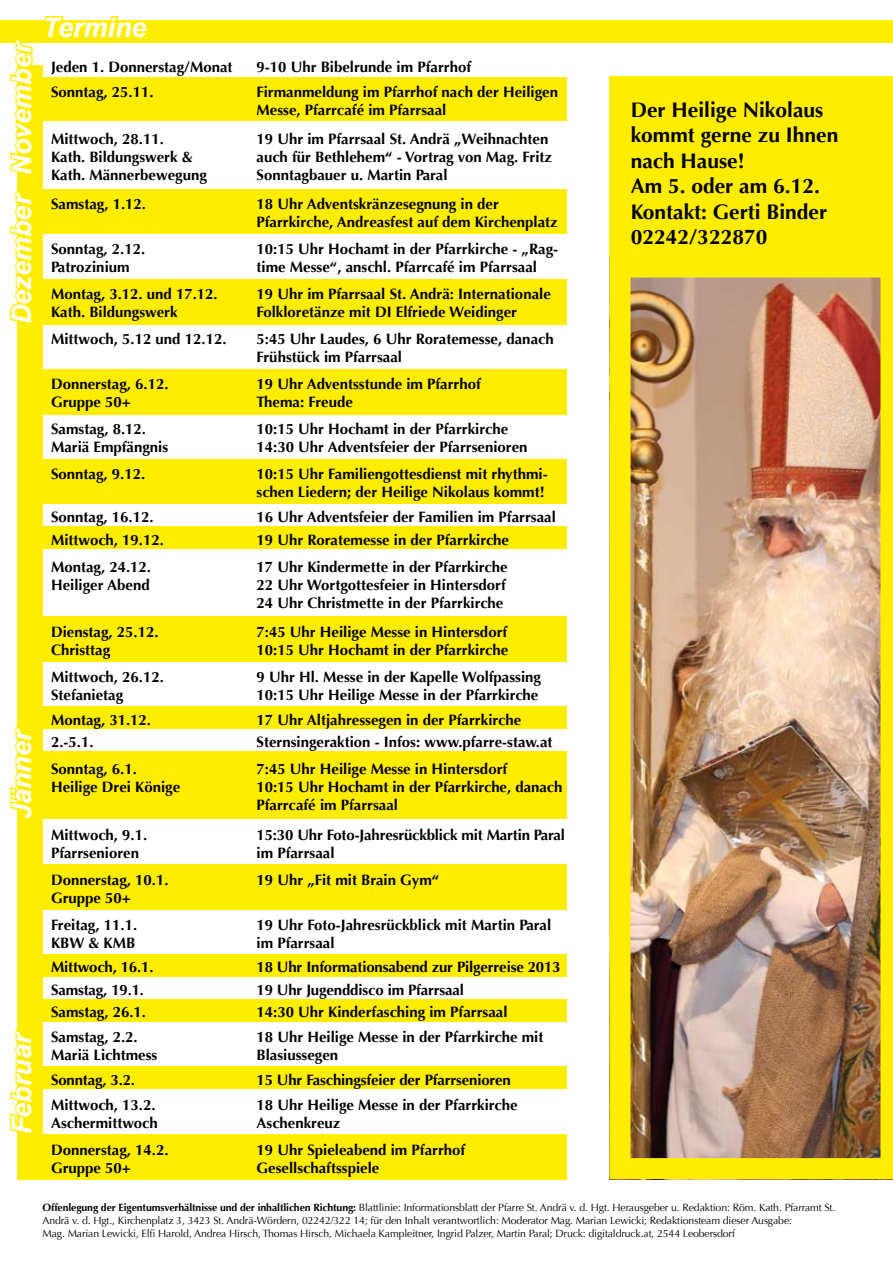
<style>
.page{position:relative;width:893px;height:1263px;background:#fff}
.page>*{position:absolute;margin:0;border:0;box-sizing:border-box;transform-origin:0 0}
.t1{font:italic 700 27px "Arial";color:#fff}
.t2{font:700 21px/25.5px "Optima";color:#000}
.t3{font:700 15px/18px "Optima";color:#000}
.t4{font:10.5px/12.6px "Optima";letter-spacing:-.01em;color:#000}
.s1{font-weight:700}
</style>
<div class="page">
<div style="left:0;top:20px;width:893px;height:23px;background:#ffed00"></div>
<div style="left:43px;top:76px;width:524px;height:46px;background:#ffed00"></div>
<div style="left:43px;top:189px;width:524px;height:45px;background:#ffed00"></div>
<div style="left:43px;top:459px;width:524px;height:45px;background:#ffed00"></div>
<div style="left:43px;top:526px;width:524px;height:23px;background:#ffed00"></div>
<div style="left:43px;top:616px;width:524px;height:46px;background:#ffed00"></div>
<div style="left:43px;top:279px;width:524px;height:45px;background:#ffed00"></div>
<div style="left:43px;top:954px;width:524px;height:23px;background:#ffed00"></div>
<div style="left:43px;top:1067px;width:524px;height:22px;background:#ffed00"></div>
<div style="left:43px;top:1134px;width:524px;height:45px;background:#ffed00"></div>
<div style="left:43px;top:752px;width:524px;height:67px;background:#ffed00"></div>
<div style="left:43px;top:999px;width:524px;height:23px;background:#ffed00"></div>
<div style="left:43px;top:706px;width:524px;height:23px;background:#ffed00"></div>
<div style="left:43px;top:369px;width:524px;height:45px;background:#ffed00"></div>
<div style="left:43px;top:864px;width:524px;height:45px;background:#ffed00"></div>
<div style="left:17px;top:65px;width:26px;height:1114px;background:#ffed00"></div>
<svg style="left:10px;top:190px;width:7px;height:132px"></svg>
<svg style="left:10px;top:726px;width:7px;height:84px"></svg>
<svg style="left:10px;top:1029px;width:7px;height:103px"></svg>
<svg style="left:10px;top:16px;width:140px;height:156px"></svg>
<img style="left:609px;top:256px;width:284px;height:924px">
<div style="left:609px;top:76px;width:284px;height:180px;background:#ffed00"></div>
<h1 class="t1" style="left:4px;top:175px;width:136px;rotate:-90deg">November</h1>
<h1 class="t1" style="left:4px;top:324px;width:133px;rotate:-90deg">Dezember</h1>
<h1 class="t1" style="left:4px;top:819px;width:92px;rotate:-90deg">Jänner</h1>
<h1 class="t1" style="left:4px;top:1134px;width:104px;rotate:-90deg">Februar</h1>
<h1 class="t1" style="left:43px;top:9px;width:106px">Termine</h1>
<p class="t3" style="left:51px;top:58px;width:183px">Jeden 1. Donnerstag/Monat</p>
<p class="t3" style="left:257px;top:58px;width:216px">9-10 Uhr Bibelrunde im Pfarrhof</p>
<p class="t3" style="left:51px;top:83px;width:104px">Sonntag, 25.11.</p>
<p class="t3" style="left:257px;top:83px;width:303px">Firmanmeldung im Pfarrhof nach der Heiligen<br>Messe, Pfarrcafé im Pfarrsaal</p>
<p class="t3" style="left:51px;top:130px;width:114px">Mittwoch, 28.11.</p>
<p class="t3" style="left:257px;top:130px;width:293px">19 Uhr im Pfarrsaal St. Andrä „Weihnachten</p>
<p class="t3" style="left:51px;top:148px;width:143px">Kath. Bildungswerk &amp;</p>
<p class="t3" style="left:257px;top:148px;width:297px">auch für Bethlehem“ - Vortrag von Mag. Fritz</p>
<p class="t3" style="left:51px;top:166px;width:157px">Kath. Männerbewegung</p>
<p class="t3" style="left:257px;top:166px;width:193px">Sonntagbauer u. Martin Paral</p>
<p class="t3" style="left:51px;top:196px;width:97px">Samstag, 1.12.</p>
<p class="t3" style="left:257px;top:196px;width:303px">18 Uhr Adventskränzesegnung in der<br>Pfarrkirche, Andreasfest auf dem Kirchenplatz</p>
<p class="t3" style="left:51px;top:241px;width:96px">Sonntag, 2.12.</p>
<p class="t3" style="left:257px;top:241px;width:303px">10:15 Uhr Hochamt in der Pfarrkirche - „Rag-</p>
<p class="t3" style="left:51px;top:259px;width:80px">Patrozinium</p>
<p class="t3" style="left:257px;top:259px;width:282px">time Messe“, anschl. Pfarrcafé im Pfarrsaal</p>
<p class="t3" style="left:51px;top:286px;width:168px">Montag, 3.12. und 17.12.</p>
<p class="t3" style="left:257px;top:286px;width:296px">19 Uhr im Pfarrsaal St. Andrä: Internationale</p>
<p class="t3" style="left:51px;top:304px;width:128px">Kath. Bildungswerk</p>
<p class="t3" style="left:257px;top:304px;width:262px">Folkloretänze mit DI Elfriede Weidinger</p>
<p class="t3" style="left:51px;top:331px;width:177px">Mittwoch, 5.12 und 12.12.</p>
<p class="t3" style="left:257px;top:331px;width:299px">5:45 Uhr Laudes, 6 Uhr Roratemesse, danach<br>Frühstück im Pfarrsaal</p>
<p class="t3" style="left:51px;top:376px;width:119px">Donnerstag, 6.12.</p>
<p class="t3" style="left:257px;top:376px;width:226px">19 Uhr Adventsstunde im Pfarrhof</p>
<p class="t3" style="left:51px;top:394px;width:81px">Gruppe 50+</p>
<p class="t3" style="left:257px;top:394px;width:98px">Thema: Freude</p>
<p class="t3" style="left:51px;top:421px;width:97px">Samstag, 8.12.</p>
<p class="t3" style="left:257px;top:421px;width:253px">10:15 Uhr Hochamt in der Pfarrkirche</p>
<p class="t3" style="left:51px;top:439px;width:119px">Mariä Empfängnis</p>
<p class="t3" style="left:257px;top:439px;width:272px">14:30 Uhr Adventsfeier der Pfarrsenioren</p>
<p class="t3" style="left:51px;top:466px;width:96px">Sonntag, 9.12.</p>
<p class="t3" style="left:257px;top:466px;width:293px">10:15 Uhr Familiengottesdienst mit rhythmi&shy;schen Liedern; der Heilige Nikolaus kommt!</p>
<p class="t3" style="left:51px;top:508px;width:104px">Sonntag, 16.12.</p>
<p class="t3" style="left:257px;top:508px;width:301px">16 Uhr Adventsfeier der Familien im Pfarrsaal</p>
<p class="t3" style="left:51px;top:531px;width:114px">Mittwoch, 19.12.</p>
<p class="t3" style="left:257px;top:531px;width:254px">19 Uhr Roratemesse in der Pfarrkirche</p>
<p class="t3" style="left:51px;top:558px;width:102px">Montag, 24.12.</p>
<p class="t3" style="left:257px;top:558px;width:253px">17 Uhr Kindermette in der Pfarrkirche</p>
<p class="t3" style="left:51px;top:576px;width:100px">Heiliger Abend</p>
<p class="t3" style="left:257px;top:576px;width:251px">22 Uhr Wortgottesfeier in Hintersdorf<br>24 Uhr Christmette in der Pfarrkirche</p>
<p class="t3" style="left:51px;top:623px;width:109px">Dienstag, 25.12.</p>
<p class="t3" style="left:257px;top:623px;width:252px">7:45 Uhr Heilige Messe in Hintersdorf</p>
<p class="t3" style="left:51px;top:641px;width:61px">Christtag</p>
<p class="t3" style="left:257px;top:641px;width:253px">10:15 Uhr Hochamt in der Pfarrkirche</p>
<p class="t3" style="left:51px;top:668px;width:114px">Mittwoch, 26.12.</p>
<p class="t3" style="left:257px;top:668px;width:286px">9 Uhr Hl. Messe in der Kapelle Wolfpassing</p>
<p class="t3" style="left:51px;top:686px;width:74px">Stefanietag</p>
<p class="t3" style="left:257px;top:686px;width:283px">10:15 Uhr Heilige Messe in der Pfarrkirche</p>
<p class="t3" style="left:51px;top:711px;width:102px">Montag, 31.12.</p>
<p class="t3" style="left:257px;top:711px;width:266px">17 Uhr Altjahressegen in der Pfarrkirche</p>
<p class="t3" style="left:51px;top:733px;width:44px">2.-5.1.</p>
<p class="t3" style="left:257px;top:733px;width:298px">Sternsingeraktion - Infos: www.pfarre-staw.at</p>
<p class="t3" style="left:51px;top:760px;width:87px">Sonntag, 6.1.</p>
<p class="t3" style="left:257px;top:760px;width:252px">7:45 Uhr Heilige Messe in Hintersdorf</p>
<p class="t3" style="left:51px;top:778px;width:131px">Heilige Drei Könige</p>
<p class="t3" style="left:257px;top:778px;width:307px">10:15 Uhr Hochamt in der Pfarrkirche, danach<br>Pfarrcafé im Pfarrsaal</p>
<p class="t3" style="left:51px;top:826px;width:98px">Mittwoch, 9.1.</p>
<p class="t3" style="left:257px;top:826px;width:310px">15:30 Uhr Foto-Jahresrückblick mit Martin Paral</p>
<p class="t3" style="left:51px;top:844px;width:90px">Pfarrsenioren</p>
<p class="t3" style="left:257px;top:844px;width:80px">im Pfarrsaal</p>
<p class="t3" style="left:51px;top:871px;width:119px">Donnerstag, 10.1.</p>
<p class="t3" style="left:257px;top:871px;width:184px">19 Uhr „Fit mit Brain Gym“</p>
<p class="t3" style="left:51px;top:889px;width:81px">Gruppe 50+</p>
<p class="t3" style="left:51px;top:916px;width:88px">Freitag, 11.1.</p>
<p class="t3" style="left:257px;top:916px;width:296px">19 Uhr Foto-Jahresrückblick mit Martin Paral</p>
<p class="t3" style="left:51px;top:934px;width:86px">KBW &amp; KMB</p>
<p class="t3" style="left:257px;top:934px;width:80px">im Pfarrsaal</p>
<p class="t3" style="left:51px;top:958px;width:104px">Mittwoch, 16.1.</p>
<p class="t3" style="left:257px;top:958px;width:306px">18 Uhr Informationsabend zur Pilgerreise 2013</p>
<p class="t3" style="left:51px;top:981px;width:95px">Samstag, 19.1.</p>
<p class="t3" style="left:257px;top:981px;width:209px">19 Uhr Jugenddisco im Pfarrsaal</p>
<p class="t3" style="left:51px;top:1003px;width:97px">Samstag, 26.1.</p>
<p class="t3" style="left:257px;top:1003px;width:252px">14:30 Uhr Kinderfasching im Pfarrsaal</p>
<p class="t3" style="left:51px;top:1028px;width:88px">Samstag, 2.2.</p>
<p class="t3" style="left:257px;top:1028px;width:288px">18 Uhr Heilige Messe in der Pfarrkirche mit</p>
<p class="t3" style="left:51px;top:1046px;width:108px">Mariä Lichtmess</p>
<p class="t3" style="left:257px;top:1046px;width:83px">Blasiussegen</p>
<p class="t3" style="left:51px;top:1096px;width:106px">Mittwoch, 13.2.</p>
<p class="t3" style="left:257px;top:1096px;width:263px">18 Uhr Heilige Messe in der Pfarrkirche</p>
<p class="t3" style="left:51px;top:1114px;width:108px">Aschermittwoch</p>
<p class="t3" style="left:257px;top:1114px;width:85px">Aschenkreuz</p>
<p class="t3" style="left:51px;top:1071px;width:86px">Sonntag, 3.2.</p>
<p class="t3" style="left:257px;top:1071px;width:256px">15 Uhr Faschingsfeier der Pfarrsenioren</p>
<p class="t3" style="left:51px;top:1141px;width:119px">Donnerstag, 14.2.</p>
<p class="t3" style="left:257px;top:1141px;width:210px">19 Uhr Spieleabend im Pfarrhof</p>
<p class="t3" style="left:51px;top:1159px;width:81px">Gruppe 50+</p>
<p class="t3" style="left:257px;top:1159px;width:124px">Gesellschaftsspiele</p>
<h2 class="t2" style="left:631px;top:97px;width:209px">Der Heilige Nikolaus kommt gerne zu Ihnen nach Hause!<br>Am 5. oder am 6.12.<br>Kontakt: Gerti Binder<br>02242/322870</h2>
<p class="t4" style="left:43px;top:1201px;width:794px"><span class="s1">Offenlegung der Eigentumsverhältnisse und der inhaltlichen Richtung:</span> Blattlinie: Informationsblatt der Pfarre St. Andrä v. d. Hgt. Herausgeber u. Redaktion: Röm. Kath. Pfarramt St.<br>Andrä v. d. Hgt., Kirchenplatz 3, 3423 St. Andrä-Wördern, 02242/322 14; für den Inhalt verantwortlich: Moderator Mag. Marian Lewicki; Redaktionsteam dieser Ausgabe:<br>Mag. Marian Lewicki, Elfi Harold, Andrea Hirsch, Thomas Hirsch, Michaela Kampleitner, Ingrid Palzer, Martin Paral; Druck: digitaldruck.at, 2544 Leobersdorf</p>
</div>
